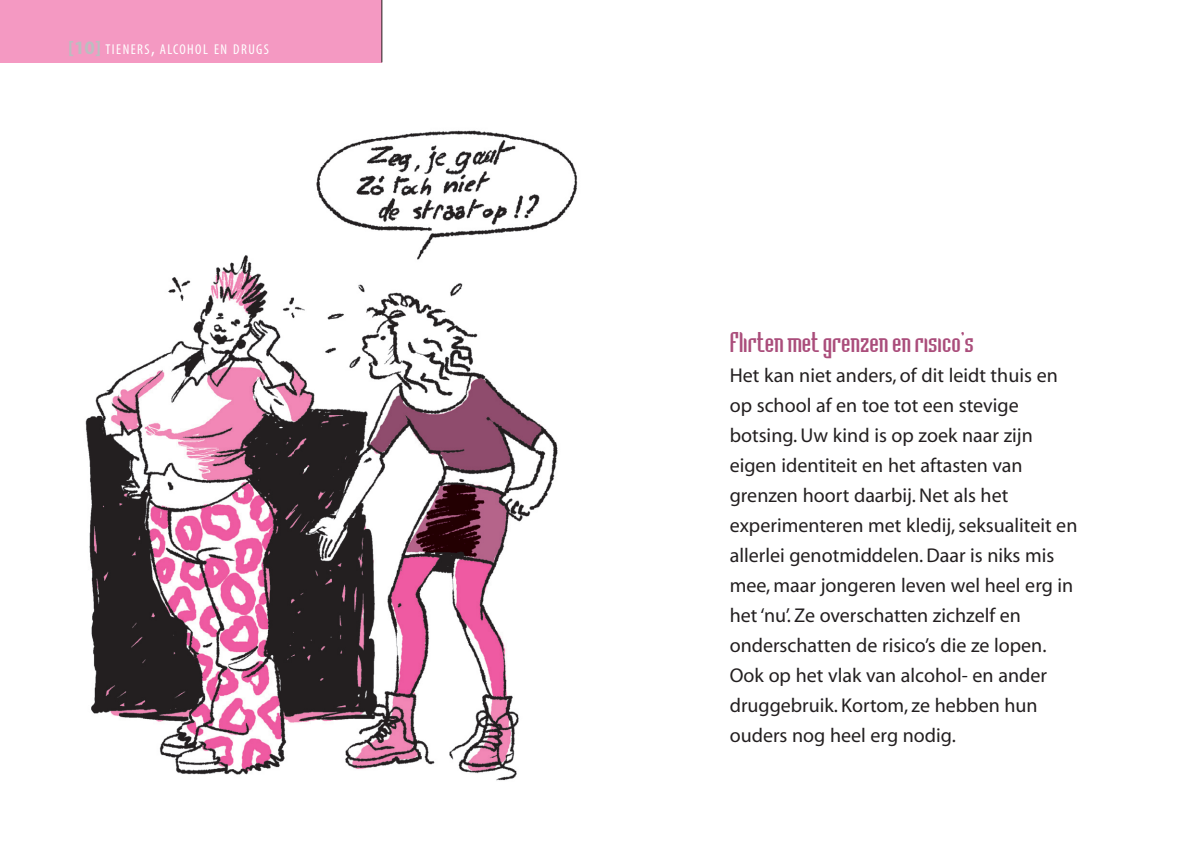
<style>
.page{position:relative;width:1191px;height:842px;background:#fff}
.page>*{position:absolute;margin:0;border:0;box-sizing:border-box;transform-origin:0 0}
.titel2{font:30px "Badloc ICG";color:#aa4d7b}
.body{font:20px/30px "Myriad";color:#231f20}
.Normaal{font:condensed 14.2px "Myriad";letter-spacing:.1em;color:#fff}
.s1{font-weight:700;font-stretch:normal;font-size:19px;color:#bcbdc0}
.s2{font-size:19px}
</style>
<div class="page">
<div style="left:0;top:0;width:382px;height:62px;background:#f499c2"></div>
<hr style="left:381px;top:0;width:1px;height:62px;background:#231f20">
<img style="left:85px;top:130px;width:493px;height:651px">
<p class="Normaal" style="left:68px;top:42px;width:202px"><span class="s1">[10]</span> TIENERS<span class="s2">,</span> ALCOHOL EN DRUGS</p>
<p class="titel2" style="left:729px;top:326px;width:246px">Flirten met grenzen en risico’s</p>
<p class="body" style="left:729px;top:361px;width:349px">Het kan niet anders, of dit leidt thuis en op school af en toe tot een stevige botsing. Uw kind is op zoek naar zijn eigen identiteit en het aftasten van grenzen hoort daarbij. Net als het experimenteren met kledij, seksualiteit en allerlei genotmiddelen. Daar is niks mis mee, maar jongeren leven wel heel erg in het ‘nu’. Ze overschatten zichzelf en onderschatten de risico’s die ze lopen.<br>Ook op het vlak van alcohol- en ander druggebruik. Kortom, ze hebben hun ouders nog heel erg nodig.</p>
</div>
